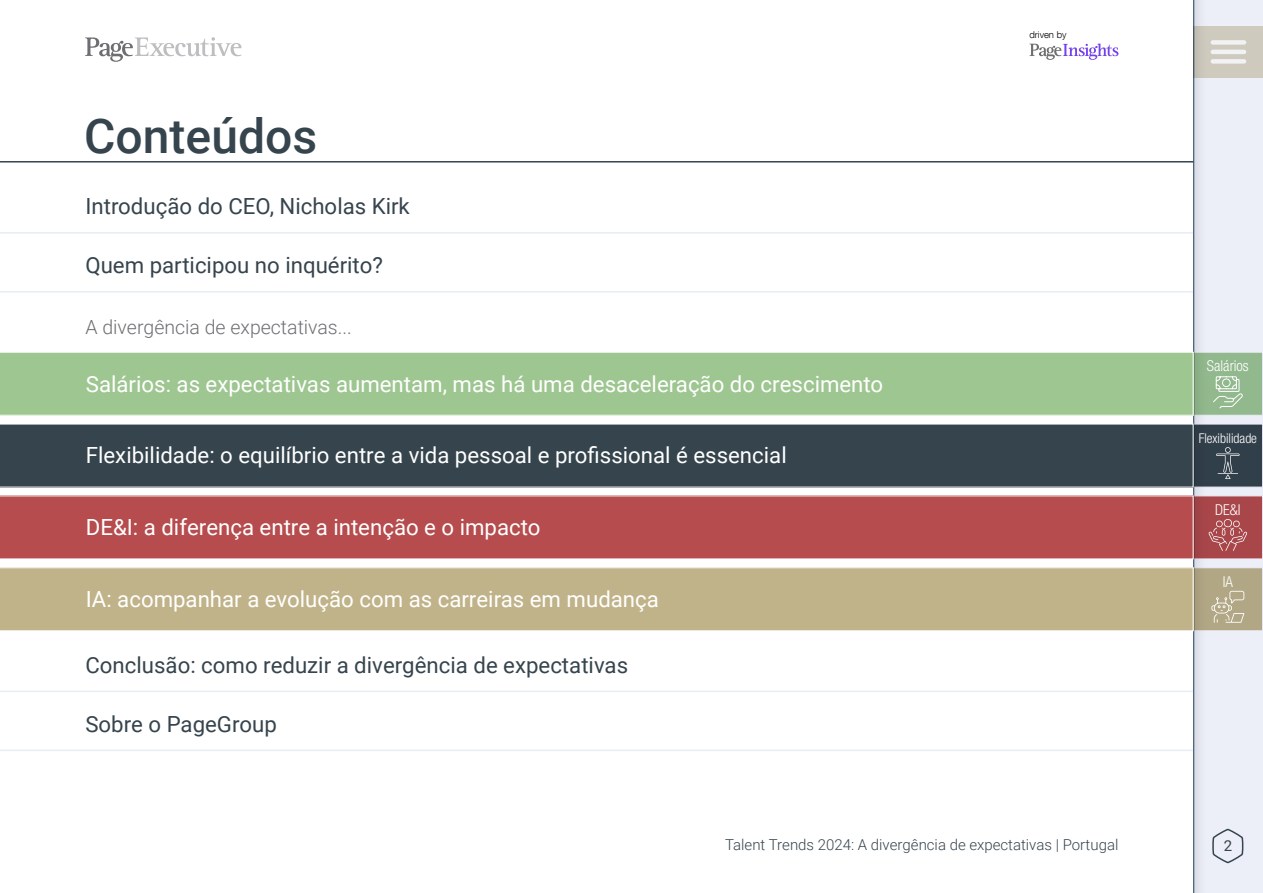
<style>
.page{position:relative;width:1263px;height:893px;background:#fff}
.page>*{position:absolute;margin:0;border:0;box-sizing:border-box;transform-origin:0 0}
.t1{font:500 48px "Roboto";color:#36444d}
.t2{font:22.2px "Roboto";color:#fff}
.t3{font:22.2px "Roboto";color:#36444d}
.t4{font:300 19.5px "Roboto";color:#6d6e71}
.t5{font:300 15px "Roboto";color:#36444d}
.t6{font:300 condensed 15px "Helvetica Neue LT Com";color:#fff}
.t7{font:15px "Roboto";color:#36444d}
.t8{font:300 condensed 13.5px "Helvetica Neue LT Com";color:#fff}
.t9{font:300 9.45px "Helvetica Neue LT Com";color:#000}
</style>
<div class="page">
<div style="left:1179px;top:0;width:84px;height:893px;background:#000;opacity:.2"></div>
<div style="left:1193px;top:352px;width:70px;height:64px;background:#92b88d;border:1px solid #fff"></div>
<svg style="left:1213px;top:376px;width:30px;height:33px"></svg>
<div style="left:1193px;top:424px;width:70px;height:63px;background:#36444d"></div>
<svg style="left:1216px;top:447px;width:23px;height:32px"></svg>
<div style="left:1193px;top:495px;width:70px;height:64px;background:#a8464a;border:1px solid #fff"></div>
<svg style="left:1208px;top:519px;width:39px;height:32px"></svg>
<div style="left:1193px;top:567px;width:70px;height:64px;background:#b2a785;border:1px solid #fff"></div>
<svg style="left:1211px;top:591px;width:33px;height:32px"></svg>
<svg style="left:1213px;top:829px;width:30px;height:34px"></svg>
<div style="left:1194px;top:26px;width:69px;height:51px;background:linear-gradient(to right,#cbc7bc,#d2cdc1)"></div>
<div style="left:1213px;top:40px;width:31px;height:5px;background:#f1f2f3"></div>
<hr style="left:1213px;top:50px;width:31px;height:4px;background:#f1f2f3">
<div style="left:1213px;top:59px;width:31px;height:5px;background:#f1f2f3"></div>
<hr style="left:0;top:232px;width:1193px;height:2px;background:#e6edf5">
<hr style="left:0;top:291px;width:1193px;height:2px;background:#e6edf5">
<div style="left:0;top:352px;width:1193px;height:64px;background:#9ec691"></div>
<div style="left:0;top:424px;width:1193px;height:63px;background:#36444d"></div>
<div style="left:0;top:495px;width:1193px;height:64px;background:#b64c4d"></div>
<div style="left:0;top:567px;width:1193px;height:64px;background:#c1b389"></div>
<hr style="left:0;top:691px;width:1193px;height:1px;background:#e6edf5">
<hr style="left:0;top:750px;width:1193px;height:1px;background:#e6edf5">
<hr style="left:0;top:161px;width:1193px;height:2px;background:#36444d">
<svg style="left:1029px;top:43px;width:89px;height:17px"></svg>
<svg style="left:85px;top:37px;width:156px;height:25px"></svg>
<h1 class="t1" style="left:84px;top:102px;width:234px">Conteúdos</h1>
<p class="t3" style="left:85px;top:191px;width:326px">Introdução do CEO, Nicholas Kirk</p>
<p class="t3" style="left:85px;top:250px;width:299px">Quem participou no inquérito?</p>
<p class="t4" style="left:85px;top:314px;width:268px">A divergência de expectativas...</p>
<p class="t2" style="left:86px;top:368px;width:799px">Salários: as expectativas aumentam, mas há uma desaceleração do crescimento</p>
<p class="t2" style="left:86px;top:440px;width:702px">Flexibilidade: o equilíbrio entre a vida pessoal e profissional é essencial</p>
<p class="t2" style="left:86px;top:512px;width:456px">DE&amp;I: a diferença entre a intenção e o impacto</p>
<p class="t2" style="left:86px;top:584px;width:575px">IA: acompanhar a evolução com as carreiras em mudança</p>
<p class="t3" style="left:85px;top:649px;width:544px">Conclusão: como reduzir a divergência de expectativas</p>
<p class="t3" style="left:85px;top:708px;width:193px">Sobre o PageGroup</p>
<p class="t9" style="left:1029px;top:29px;width:39px">driven by</p>
<p class="t5" style="left:725px;top:834px;width:395px">Talent Trends 2024: A divergência de expectativas | Portugal</p>
<p class="t6" style="left:1207px;top:357px;width:43px">Salários</p>
<p class="t8" style="left:1199px;top:430px;width:60px">Flexibilidade</p>
<p class="t6" style="left:1215px;top:501px;width:27px">DE&amp;I</p>
<p class="t6" style="left:1223px;top:573px;width:12px">IA</p>
<p class="t7" style="left:1224px;top:835px;width:10px">2</p>
</div>
